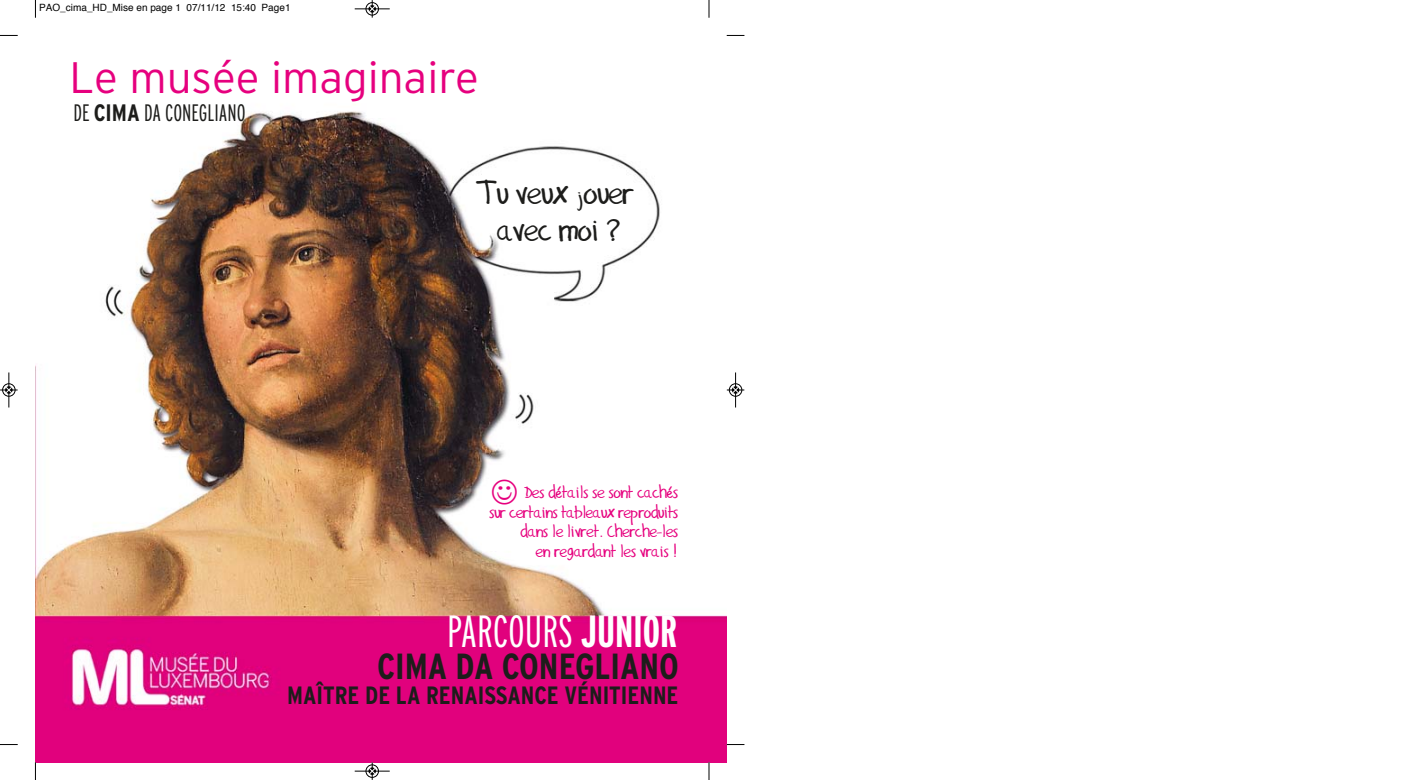
<style>
.page{position:relative;width:1418px;height:780px;background:#fff}
.page>*{position:absolute;margin:0;border:0;box-sizing:border-box;transform-origin:0 0}
.t1{font:300 extra-condensed 45px "Interstate";color:#fff}
.t2{font:300 44px "Interstate";color:#e6007e}
.t3{font:700 condensed 36.25px "Interstate";color:#1d1d1b}
.t4{font:31.25px/37.5px "Gilles'Comic Font";color:#1d1d1b;text-align:center}
.t5{font:700 condensed 25px "Interstate";color:#1d1d1b}
.t6{font:300 extra-condensed 23.75px "Interstate";color:#1d1d1b}
.t7{font:16.25px/19.5px "Gilles'Comic Font";color:#e6007e;text-align:right}
.t8{font:10px "Helvetica";color:#000}
.s1{font-weight:700;font-stretch:condensed}
.s2{font-weight:700}
</style>
<div class="page">
<img style="left:35px;top:111px;width:691px;height:651px">
<svg style="left:35px;top:0;width:1px;height:18px"></svg>
<svg style="left:0;top:35px;width:18px;height:1px"></svg>
<svg style="left:708px;top:0;width:1px;height:18px"></svg>
<svg style="left:726px;top:35px;width:18px;height:1px"></svg>
<svg style="left:35px;top:762px;width:1px;height:18px"></svg>
<svg style="left:0;top:744px;width:18px;height:1px"></svg>
<svg style="left:708px;top:762px;width:1px;height:18px"></svg>
<svg style="left:726px;top:744px;width:18px;height:1px"></svg>
<div style="left:365px;top:2px;width:14px;height:14px;border:1px solid #fff;border-radius:50%"></div>
<hr style="left:355px;top:9px;width:35px;height:1px;background:#000">
<div style="left:366px;top:2px;width:12px;height:13px;border:1px solid #000;border-radius:50%"></div>
<svg style="left:369px;top:0;width:6px;height:18px"></svg>
<div style="left:365px;top:764px;width:14px;height:13px;border:1px solid #fff;border-radius:50%"></div>
<hr style="left:355px;top:770px;width:35px;height:1px;background:#000">
<div style="left:366px;top:764px;width:12px;height:13px;border:1px solid #000;border-radius:50%"></div>
<svg style="left:369px;top:762px;width:6px;height:17px"></svg>
<div style="left:2px;top:383px;width:14px;height:13px;border:1px solid #fff;border-radius:50%"></div>
<hr style="left:9px;top:372px;width:1px;height:35px;background:#000">
<div style="left:2px;top:383px;width:13px;height:13px;border:1px solid #000;border-radius:50%"></div>
<svg style="left:0;top:387px;width:18px;height:6px"></svg>
<hr style="left:735px;top:372px;width:1px;height:35px;background:#000">
<div style="left:729px;top:383px;width:13px;height:13px;border:1px solid #000;border-radius:50%"></div>
<svg style="left:726px;top:387px;width:18px;height:6px"></svg>
<svg style="left:492px;top:479px;width:25px;height:25px"></svg>
<p class="t8" style="left:39px;top:4px;width:253px">PAO_cima_HD_Mise en page 1 07/11/12 15:40 Page1</p>
<h2 class="t2" style="left:70px;top:61px;width:411px">Le musée imaginaire</h2>
<h3 class="t6" style="left:73px;top:104px;width:174px">DE <span class="s1">CIMA</span> DA CONEGLIANO</h3>
<h3 class="t4" style="left:476px;top:174px;width:158px">Tu veux jouer avec moi ?</h3>
<p class="t7" style="left:489px;top:483px;width:190px">Des détails se sont cachés<br>sur certains tableaux reproduits dans le livret. Cherche-les<br>en regardant les vrais !</p>
<h1 class="t1" style="left:447px;top:614px;width:232px">PARCOURS <span class="s2">JUNIOR</span></h1>
<h3 class="t5" style="left:287px;top:685px;width:393px">MAÎTRE DE LA RENAISSANCE VÉNITIENNE</h3>
<h3 class="t3" style="left:377px;top:652px;width:303px">CIMA DA CONEGLIANO</h3>
</div>
